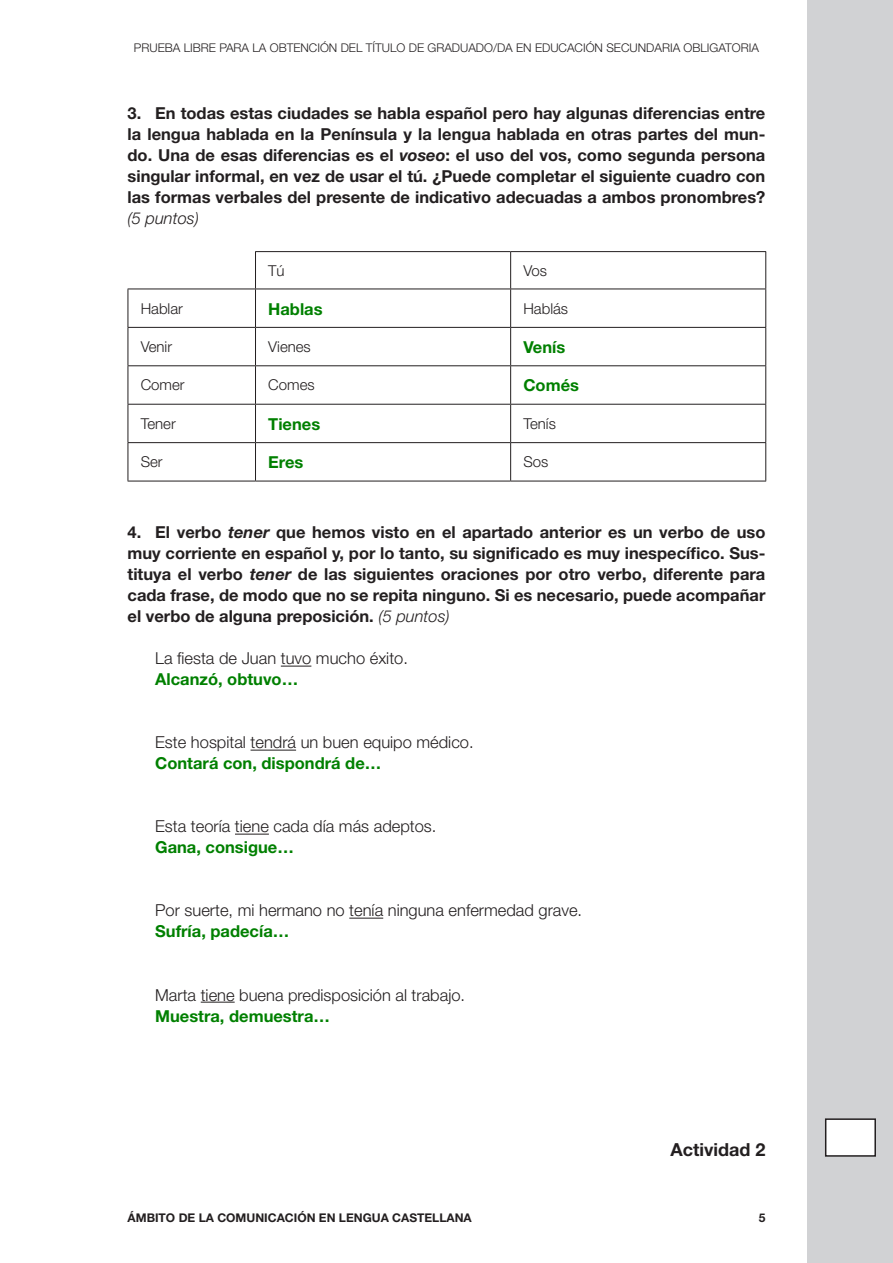
<style>
.page{position:relative;width:893px;height:1263px;background:#fff}
.page>*{position:absolute;margin:0;border:0;box-sizing:border-box;transform-origin:0 0}
.Text{font:700 18px "Helvetica Neue";color:#231f20}
.Pregunta{font:700 16.5px/21px "Helvetica Neue";color:#231f20;text-align:justify}
.Subpregunta{font:300 16.5px "Helvetica Neue";color:#231f20}
.Text_pauta{font:700 16.5px "Helvetica Neue";color:#008000}
.Requadre{font:300 15px "Helvetica Neue";color:#231f20}
.t1{font:300 12px "Helvetica Neue";color:#231f20}
.t2{font:700 12px "Helvetica Neue";color:#231f20}
.s1{font-style:italic}
.s2{font-weight:300;font-style:italic}
</style>
<div class="page">
<div style="left:808px;top:0;width:85px;height:1263px;background:#d1d2d4"></div>
<hr style="left:281px;top:666px;width:30px;height:1px;background:#231f20">
<hr style="left:251px;top:750px;width:45px;height:1px;background:#231f20">
<hr style="left:235px;top:834px;width:34px;height:1px;background:#231f20">
<hr style="left:349px;top:918px;width:34px;height:1px;background:#231f20">
<hr style="left:201px;top:1002px;width:34px;height:1px;background:#231f20">
<hr style="left:255px;top:251px;width:256px;height:1px;background:#231f20">
<hr style="left:255px;top:252px;width:1px;height:37px;background:#231f20">
<hr style="left:511px;top:251px;width:255px;height:1px;background:#231f20">
<hr style="left:510px;top:252px;width:1px;height:37px;background:#231f20">
<hr style="left:765px;top:252px;width:1px;height:37px;background:#231f20">
<hr style="left:128px;top:289px;width:127px;height:1px;background:#231f20">
<hr style="left:128px;top:289px;width:1px;height:38px;background:#231f20">
<hr style="left:255px;top:289px;width:256px;height:1px;background:#231f20">
<hr style="left:255px;top:289px;width:1px;height:38px;background:#231f20">
<hr style="left:511px;top:289px;width:255px;height:1px;background:#231f20">
<hr style="left:510px;top:289px;width:1px;height:38px;background:#231f20">
<hr style="left:765px;top:289px;width:1px;height:38px;background:#231f20">
<hr style="left:128px;top:327px;width:127px;height:1px;background:#231f20">
<hr style="left:128px;top:328px;width:1px;height:37px;background:#231f20">
<hr style="left:255px;top:327px;width:256px;height:1px;background:#231f20">
<hr style="left:255px;top:328px;width:1px;height:37px;background:#231f20">
<hr style="left:511px;top:327px;width:255px;height:1px;background:#231f20">
<hr style="left:510px;top:328px;width:1px;height:37px;background:#231f20">
<hr style="left:765px;top:328px;width:1px;height:37px;background:#231f20">
<hr style="left:128px;top:365px;width:127px;height:1px;background:#231f20">
<hr style="left:128px;top:366px;width:1px;height:38px;background:#231f20">
<hr style="left:255px;top:365px;width:256px;height:1px;background:#231f20">
<hr style="left:255px;top:366px;width:1px;height:38px;background:#231f20">
<hr style="left:511px;top:365px;width:255px;height:1px;background:#231f20">
<hr style="left:510px;top:366px;width:1px;height:38px;background:#231f20">
<hr style="left:765px;top:366px;width:1px;height:38px;background:#231f20">
<hr style="left:128px;top:404px;width:127px;height:1px;background:#231f20">
<hr style="left:128px;top:405px;width:1px;height:37px;background:#231f20">
<hr style="left:255px;top:404px;width:256px;height:1px;background:#231f20">
<hr style="left:255px;top:405px;width:1px;height:37px;background:#231f20">
<hr style="left:511px;top:404px;width:255px;height:1px;background:#231f20">
<hr style="left:510px;top:405px;width:1px;height:37px;background:#231f20">
<hr style="left:765px;top:405px;width:1px;height:37px;background:#231f20">
<hr style="left:128px;top:442px;width:127px;height:1px;background:#231f20">
<hr style="left:128px;top:443px;width:1px;height:38px;background:#231f20">
<hr style="left:255px;top:442px;width:256px;height:1px;background:#231f20">
<hr style="left:255px;top:443px;width:1px;height:38px;background:#231f20">
<hr style="left:511px;top:442px;width:255px;height:1px;background:#231f20">
<hr style="left:510px;top:443px;width:1px;height:38px;background:#231f20">
<hr style="left:765px;top:443px;width:1px;height:38px;background:#231f20">
<hr style="left:128px;top:481px;width:127px;height:1px;background:#231f20">
<hr style="left:255px;top:481px;width:256px;height:1px;background:#231f20">
<hr style="left:511px;top:481px;width:255px;height:1px;background:#231f20">
<div style="left:826px;top:1119px;width:49px;height:37px;background:#fff"></div>
<div style="left:825px;top:1118px;width:51px;height:39px;border:2px solid #231f20"></div>
<p class="t1" style="left:134px;top:40px;width:626px">PRUEBA LIBRE PARA LA OBTENCIÓN DEL TÍTULO DE GRADUADO/DA EN EDUCACIÓN SECUNDARIA OBLIGATORIA</p>
<p class="Pregunta" style="left:128px;top:102px;width:639px">3. En todas estas ciudades se habla español pero hay algunas diferencias entre la lengua hablada en la Península y la lengua hablada en otras partes del mun&shy;do. Una de esas diferencias es el <span class="s1">voseo</span>: el uso del vos, como segunda persona singular informal, en vez de usar el tú. ¿Puede completar el siguiente cuadro con las formas verbales del presente de indicativo adecuadas a ambos pronombres? <span class="s2">(5 puntos)</span></p>
<p class="Requadre" style="left:268px;top:262px;width:18px">Tú</p>
<p class="Requadre" style="left:523px;top:262px;width:25px">Vos</p>
<p class="Requadre" style="left:141px;top:299px;width:44px">Hablar</p>
<p class="Text_pauta" style="left:268px;top:298px;width:56px">Hablas</p>
<p class="Requadre" style="left:523px;top:299px;width:46px">Hablás</p>
<p class="Requadre" style="left:141px;top:337px;width:33px">Venir</p>
<p class="Requadre" style="left:268px;top:337px;width:44px">Vienes</p>
<p class="Text_pauta" style="left:523px;top:337px;width:43px">Venís</p>
<p class="Requadre" style="left:141px;top:376px;width:45px">Comer</p>
<p class="Requadre" style="left:268px;top:376px;width:48px">Comes</p>
<p class="Text_pauta" style="left:523px;top:375px;width:57px">Comés</p>
<p class="Requadre" style="left:141px;top:414px;width:37px">Tener</p>
<p class="Text_pauta" style="left:268px;top:414px;width:53px">Tienes</p>
<p class="Requadre" style="left:523px;top:414px;width:34px">Tenís</p>
<p class="Requadre" style="left:141px;top:453px;width:23px">Ser</p>
<p class="Text_pauta" style="left:268px;top:452px;width:37px">Eres</p>
<p class="Requadre" style="left:523px;top:453px;width:27px">Sos</p>
<p class="Pregunta" style="left:128px;top:522px;width:639px">4. El verbo <span class="s1">tener</span> que hemos visto en el apartado anterior es un verbo de uso muy corriente en español y, por lo tanto, su significado es muy inespecífico. Sus&shy;tituya el verbo <span class="s1">tener</span> de las siguientes oraciones por otro verbo, diferente para cada frase, de modo que no se repita ninguno. Si es necesario, puede acompañar el verbo de alguna preposición. <span class="s2">(5 puntos)</span></p>
<p class="Subpregunta" style="left:155px;top:648px;width:254px">La fiesta de Juan tuvo mucho éxito.</p>
<p class="Text_pauta" style="left:155px;top:669px;width:145px">Alcanzó, obtuvo…</p>
<p class="Subpregunta" style="left:155px;top:732px;width:320px">Este hospital tendrá un buen equipo médico.</p>
<p class="Text_pauta" style="left:155px;top:753px;width:228px">Contará con, dispondrá de…</p>
<p class="Subpregunta" style="left:155px;top:816px;width:283px">Esta teoría tiene cada día más adeptos.</p>
<p class="Text_pauta" style="left:155px;top:837px;width:140px">Gana, consigue…</p>
<p class="Subpregunta" style="left:155px;top:900px;width:429px">Por suerte, mi hermano no tenía ninguna enfermedad grave.</p>
<p class="Text_pauta" style="left:155px;top:921px;width:136px">Sufría, padecía…</p>
<p class="Subpregunta" style="left:155px;top:984px;width:311px">Marta tiene buena predisposición al trabajo.</p>
<p class="Text_pauta" style="left:155px;top:1005px;width:176px">Muestra, demuestra…</p>
<p class="Text" style="left:670px;top:1139px;width:96px">Actividad 2</p>
<p class="t2" style="left:128px;top:1210px;width:346px">ÁMBITO DE LA COMUNICACIÓN EN LENGUA CASTELLANA</p>
<p class="t2" style="left:759px;top:1210px;width:8px">5</p>
</div>
